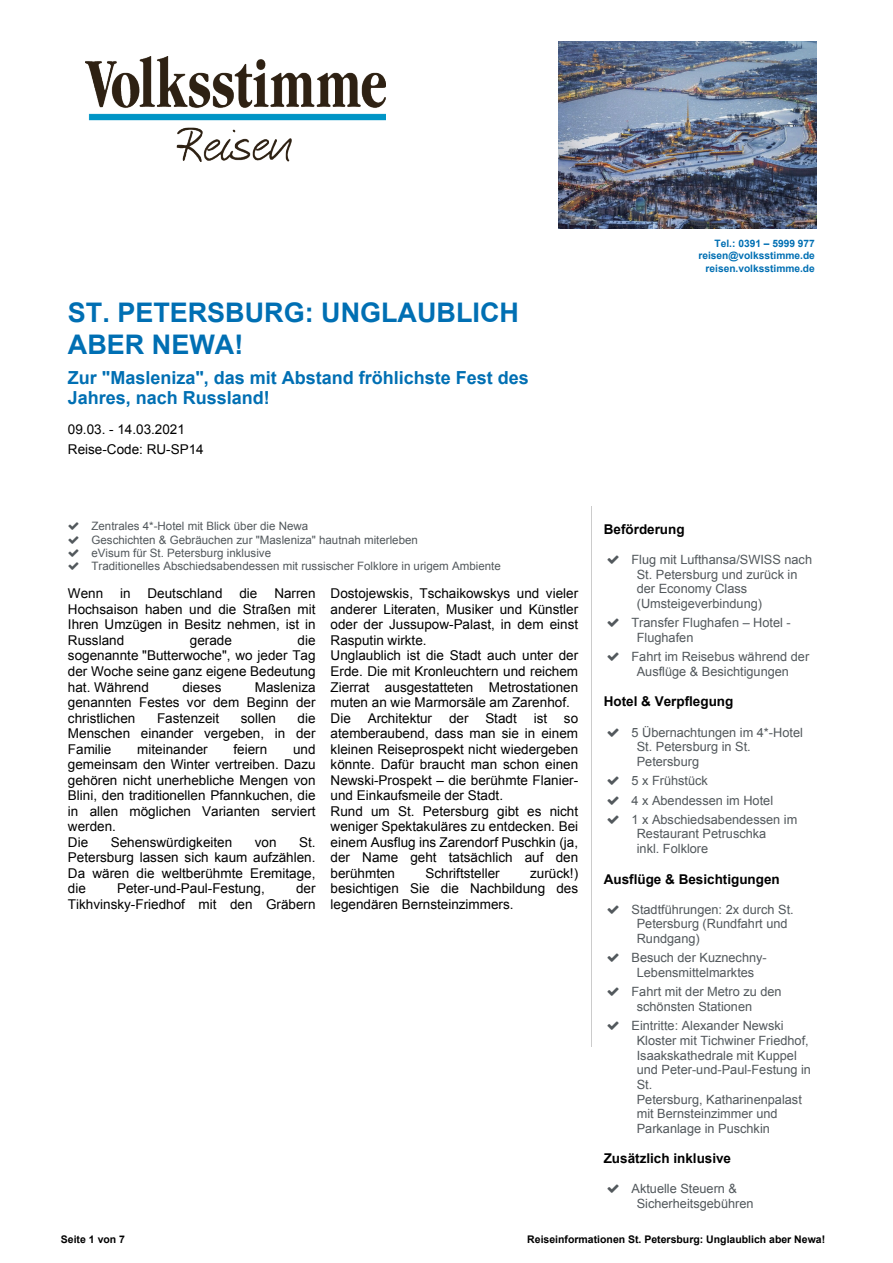
<style>
.page{position:relative;width:893px;height:1263px;background:#fff}
.page>*{position:absolute;margin:0;border:0;box-sizing:border-box;transform-origin:0 0}
.t1{font:700 27px/31px "Arial";color:#006fb3}
.t2{font:700 18px/20.7px "Arial";color:#006fb3}
.t3{font:13.5px/15.6px "Arial";color:#000;text-align:justify}
.t4{font:700 13.5px "Arial";color:#000}
.t5{font:12.75px/14.7px "Arial";color:#52585c}
.t6{font:11.55px/13.4px "Arial";color:#52585c}
.t7{font:700 10.5px "Arial";color:#000}
.t8{font:700 10.2px/12.3px "Arial";color:#006fb3;text-align:right}
</style>
<div class="page">
<hr style="left:591px;top:506px;width:1px;height:541px;background:#ccc">
<img style="left:86px;top:56px;width:300px;height:105px">
<img style="left:558px;top:41px;width:258px;height:188px">
<h1 class="t1" style="left:68px;top:300px;width:453px">ST. PETERSBURG: UNGLAUBLICH<br>ABER NEWA!</h1>
<h2 class="t2" style="left:68px;top:369px;width:462px">Zur "Masleniza", das mit Abstand fröhlichste Fest des<br>Jahres, nach Russland!</h2>
<p class="t3" style="left:68px;top:420px;width:137px;line-height:20px">09.03. - 14.03.2021<br>Reise-Code: RU-SP14</p>
<p class="t8" style="left:698px;top:238px;width:118px">Tel.: 0391 – 5999 977 reisen@volksstimme.de reisen.volksstimme.de</p>
<p class="t6" style="left:92px;top:519px;width:411px">Zentrales 4*-Hotel mit Blick über die Newa<br>Geschichten &amp; Gebräuchen zur "Masleniza" hautnah miterleben<br>eVisum für St. Petersburg inklusive<br>Traditionelles Abschiedsabendessen mit russischer Folklore in urigem Ambiente</p>
<p class="t3" style="left:68px;top:586px;width:37px">Wenn</p>
<p class="t3" style="left:120px;top:586px;width:12px">in</p>
<p class="t3" style="left:147px;top:586px;width:77px">Deutschland</p>
<p class="t3" style="left:239px;top:586px;width:20px">die</p>
<p class="t3" style="left:68px;top:586px;width:249px;text-indent:206px">Narren Hochsaison haben und die Straßen mit Ihren Umzügen in Besitz nehmen, ist in Russland</p>
<p class="t3" style="left:331px;top:586px;width:249px;text-align:left">Dostojewskis, Tschaikowskys und vieler anderer Literaten, Musiker und Künstler oder der Jussupow-Palast, in dem einst Rasputin wirkte.<br>Unglaublich ist die Stadt auch unter der Erde. Die mit Kronleuchtern und reichem Zierrat ausgestatteten Metrostationen muten an wie Marmorsäle am Zarenhof.<br>Die Architektur der Stadt ist so atemberaubend, dass man sie in einem kleinen Reiseprospekt nicht wiedergeben könnte. Dafür braucht man schon einen Newski-Prospekt – die berühmte Flanier&shy;und Einkaufsmeile der Stadt.<br>Rund um St. Petersburg gibt es nicht weniger Spektakuläres zu entdecken. Bei einem Ausflug ins Zarendorf Puschkin (ja, der Name geht tatsächlich auf den berühmten</p>
<p class="t3" style="left:68px;top:632px;width:249px;text-indent:230px">die sogenannte "Butterwoche", wo jeder Tag der Woche seine ganz eigene Bedeutung hat. Während</p>
<p class="t3" style="left:190px;top:632px;width:44px">gerade</p>
<p class="t3" style="left:68px;top:679px;width:249px;text-indent:187px">Masleniza genannten Festes vor dem Beginn der christlichen</p>
<p class="t3" style="left:182px;top:679px;width:41px">dieses</p>
<p class="t3" style="left:68px;top:710px;width:249px;text-indent:230px">die Menschen einander vergeben, in der Familie</p>
<p class="t3" style="left:157px;top:710px;width:64px">Fastenzeit</p>
<p class="t3" style="left:241px;top:710px;width:37px">sollen</p>
<p class="t3" style="left:137px;top:741px;width:72px">miteinander</p>
<p class="t3" style="left:234px;top:741px;width:35px">feiern</p>
<p class="t3" style="left:68px;top:741px;width:249px;text-align:left;text-indent:225px">und gemeinsam den Winter vertreiben. Dazu gehören nicht unerhebliche Mengen von<br>Blini, den traditionellen Pfannkuchen, die in allen möglichen Varianten serviert werden.<br>Die</p>
<p class="t3" style="left:68px;top:834px;width:249px;text-indent:231px">St.<br>Petersburg lassen sich kaum aufzählen.<br>Da wären die weltberühmte Eremitage, die</p>
<p class="t3" style="left:111px;top:834px;width:123px">Sehenswürdigkeiten</p>
<p class="t3" style="left:255px;top:834px;width:23px">von</p>
<p class="t3" style="left:331px;top:865px;width:249px;text-indent:200px">zurück!) besichtigen Sie die Nachbildung des legendären Bernsteinzimmers.</p>
<p class="t3" style="left:426px;top:865px;width:76px">Schriftsteller</p>
<p class="t3" style="left:68px;top:881px;width:249px;text-align:right">der<br>Tikhvinsky-Friedhof mit den Gräbern</p>
<p class="t3" style="left:117px;top:881px;width:149px">Peter-und-Paul-Festung,</p>
<p class="t4" style="left:604px;top:524px;width:82px">Beförderung</p>
<p class="t5" style="left:637px;top:552px;width:177px;text-indent:-5px">Flug mit Lufthansa/SWISS nach<br>St. Petersburg und zurück in der Economy Class (Umsteigeverbindung)</p>
<p class="t5" style="left:637px;top:616px;width:156px;text-indent:-5px">Transfer Flughafen – Hotel -<br>Flughafen</p>
<p class="t5" style="left:637px;top:650px;width:174px;text-indent:-5px">Fahrt im Reisebus während der<br>Ausflüge &amp; Besichtigungen</p>
<p class="t4" style="left:604px;top:697px;width:131px">Hotel &amp; Verpflegung</p>
<p class="t5" style="left:637px;top:725px;width:168px;text-indent:-5px">5 Übernachtungen im 4*-Hotel<br>St. Petersburg in St.<br>Petersburg</p>
<p class="t5" style="left:631px;top:771px;width:167px;line-height:19.4px">5 x Frühstück<br>4 x Abendessen im Hotel<br>1 x Abschiedsabendessen im</p>
<p class="t5" style="left:637px;top:827px;width:131px">Restaurant Petruschka inkl. Folklore</p>
<p class="t4" style="left:604px;top:874px;width:178px">Ausflüge &amp; Besichtigungen</p>
<p class="t5" style="left:637px;top:902px;width:159px;text-indent:-5px">Stadtführungen: 2x durch St.<br>Petersburg (Rundfahrt und<br>Rundgang)</p>
<p class="t5" style="left:631px;top:951px;width:137px;text-align:center">Besuch der Kuznechny-<br>Lebensmittelmarktes</p>
<p class="t5" style="left:637px;top:984px;width:146px;text-indent:-5px">Fahrt mit der Metro zu den schönsten Stationen</p>
<p class="t5" style="left:637px;top:1018px;width:176px;text-indent:-5px">Eintritte: Alexander Newski<br>Kloster mit Tichwiner Friedhof,<br>Isaakskathedrale mit Kuppel und Peter-und-Paul-Festung in<br>St.<br>Petersburg, Katharinenpalast mit Bernsteinzimmer und<br>Parkanlage in Puschkin</p>
<p class="t4" style="left:604px;top:1153px;width:129px">Zusätzlich inklusive</p>
<p class="t5" style="left:637px;top:1182px;width:118px;text-indent:-5px">Aktuelle Steuern &amp;<br>Sicherheitsgebühren</p>
<p class="t7" style="left:61px;top:1235px;width:66px">Seite 1 von 7</p>
<p class="t7" style="left:527px;top:1235px;width:299px">Reiseinformationen St. Petersburg: Unglaublich aber Newa!</p>
</div>
